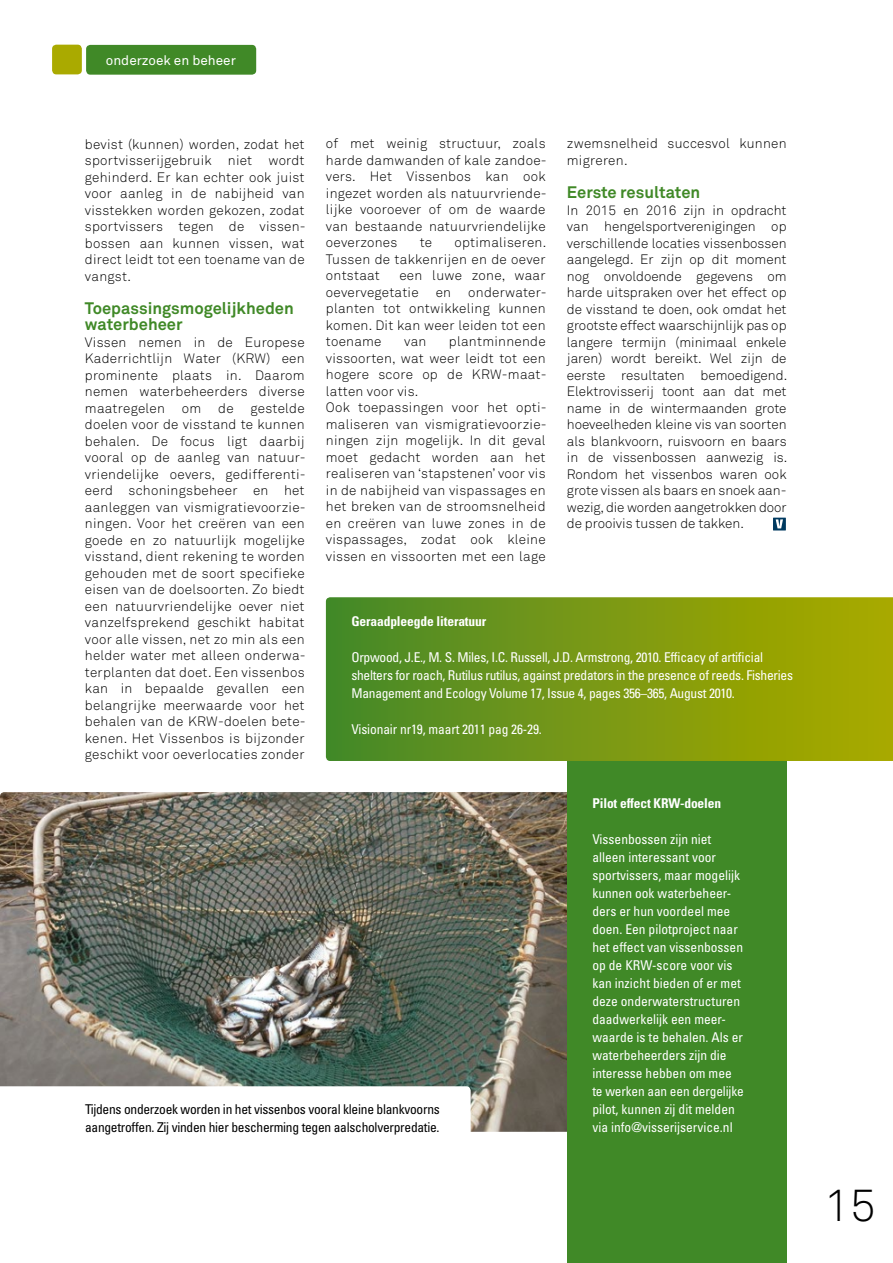
<style>
.page{position:relative;width:893px;height:1263px;background:#fff}
.page>*{position:absolute;margin:0;border:0;box-sizing:border-box;transform-origin:0 0}
.t1{font:300 45px "Akkurat";color:#000}
.t2{font:700 16.5px/16.5px "Akkurat";color:#408927}
.t3{font:300 13.5px/16.5px "Akkurat";letter-spacing:.02em;color:#000;text-align:justify}
.t4{font:condensed 13.5px/18px "Univers";color:#fff}
.t5{font:condensed 13.5px/18px "Univers";letter-spacing:-.02em;color:#fff}
.t6{font:condensed 13.5px/18px "Univers";letter-spacing:-.02em;color:#000}
.t7{font:700 condensed 13.5px "Univers";letter-spacing:-.01em;color:#fff}
.t8{font:13.5px "Akkurat";color:#fff}
</style>
<div class="page">
<svg style="left:773px;top:518px;width:13px;height:12px"></svg>
<img style="left:0;top:792px;width:567px;height:340px">
<div style="left:567px;top:758px;width:220px;height:505px;background:#408927"></div>
<svg style="left:326px;top:597px;width:567px;height:164px;background:#799912"></svg>
<div style="left:86px;top:45px;width:170px;height:30px;background:#408927;border-radius:4px"></div>
<div style="left:52px;top:45px;width:30px;height:29px;background:#aa0;border-radius:4px"></div>
<svg style="left:0;top:1086px;width:471px;height:46px"></svg>
<p class="t8" style="left:106px;top:52px;width:131px">onderzoek en beheer</p>
<p class="t3" style="left:85px;top:136px;width:222px">bevist (kunnen) worden, zodat het sportvisserijgebruik niet wordt gehinderd. Er kan echter ook juist voor aanleg in de nabijheid van visstekken worden gekozen, zodat sportvissers tegen de vissen&shy;bossen aan kunnen vissen, wat direct leidt tot een toename van de vangst.</p>
<p class="t2" style="left:85px;top:300px;width:210px">Toepassingsmogelijkheden waterbeheer</p>
<p class="t3" style="left:85px;top:334px;width:221px">Vissen nemen in de Europese Kaderrichtlijn Water (KRW) een prominente plaats in. Daarom nemen waterbeheerders diverse maatregelen</p>
<p class="t3" style="left:85px;top:400px;width:222px;text-indent:166px">gestelde doelen voor de visstand te kunnen behalen. De focus ligt daarbij vooral op de aanleg van natuur&shy;vriendelijke oevers, gedifferenti&shy;eerd schoningsbeheer en het aanleggen van vismigratievoorzie&shy;ningen. Voor het creëren van een goede en zo natuurlijk mogelijke visstand, dient rekening te worden gehouden met de soort specifieke eisen van de doelsoorten. Zo biedt een natuurvriendelijke oever niet vanzelfsprekend geschikt habitat voor alle vissen, net zo min als een helder water met alleen onderwa&shy;terplanten dat doet. Een vissenbos kan in bepaalde gevallen een belangrijke meerwaarde voor het behalen van de KRW-doelen bete&shy;kenen. Het Vissenbos is bijzonder geschikt voor oeverlocaties zonder</p>
<p class="t3" style="left:182px;top:400px;width:21px">om</p>
<p class="t3" style="left:218px;top:400px;width:17px">de</p>
<p class="t3" style="left:326px;top:136px;width:222px">of met weinig structuur, zoals harde damwanden of kale zandoe&shy;vers. Het Vissenbos kan ook ingezet worden als natuurvriende&shy;lijke vooroever of om de waarde van bestaande natuurvriendelijke oeverzones</p>
<p class="t3" style="left:326px;top:235px;width:222px;text-indent:129px">optimaliseren.<br>Tussen de takkenrijen en de oever ontstaat</p>
<p class="t3" style="left:420px;top:235px;width:14px">te</p>
<p class="t3" style="left:326px;top:268px;width:221px;text-indent:74px">een luwe zone, waar oevervegetatie</p>
<p class="t3" style="left:326px;top:284px;width:222px;text-indent:142px">onderwater&shy;planten tot ontwikkeling kunnen komen. Dit kan weer leiden tot een toename</p>
<p class="t3" style="left:436px;top:284px;width:17px">en</p>
<p class="t3" style="left:326px;top:334px;width:222px;text-align:left;text-indent:123px">plantminnende vissoorten, wat weer leidt tot een hogere score op de KRW-maat&shy;latten voor vis.<br>Ook toepassingen voor het opti&shy;maliseren van vismigratievoorzie&shy;ningen zijn mogelijk. In dit geval moet gedacht worden aan het realiseren van ‘stapstenen’ voor vis in de nabijheid van vispassages en het breken van de stroomsnelheid en creëren van luwe zones in de vispassages, zodat ook kleine vissen en vissoorten met een lage</p>
<p class="t3" style="left:404px;top:334px;width:24px">van</p>
<p class="t3" style="left:567px;top:136px;width:221px">zwemsnelheid succesvol kunnen migreren.</p>
<p class="t2" style="left:567px;top:184px;width:135px">Eerste resultaten</p>
<p class="t3" style="left:567px;top:202px;width:222px">In 2015 en 2016 zijn in opdracht van hengelsportverenigingen op verschillende locaties vissenbossen aangelegd. Er zijn op dit moment nog onvoldoende gegevens om harde uitspraken over het effect op de visstand te doen, ook omdat het grootste effect waarschijnlijk pas op langere termijn (minimaal enkele jaren) wordt bereikt. Wel zijn de eerste resultaten bemoedigend.<br>Elektrovisserij toont aan dat met name in de wintermaanden grote hoeveelheden kleine vis van soorten als blankvoorn, ruisvoorn en baars in de vissenbossen aanwezig is.<br>Rondom het vissenbos waren ook grote vissen als baars en snoek aan&shy;wezig, die worden aangetrokken door de prooivis tussen de takken.</p>
<p class="t7" style="left:351px;top:613px;width:136px">Geraadpleegde literatuur</p>
<p class="t5" style="left:351px;top:648px;width:443px">Orpwood, J.E., M. S. Miles, I.C. Russell, J.D. Armstrong, 2010. Efficacy of artificial shelters for roach, Rutilus rutilus, against predators in the presence of reeds. Fisheries<br>Management and Ecology Volume 17, Issue 4, pages 356–365, August 2010.</p>
<p class="t4" style="left:351px;top:720px;width:192px">Visionair nr19, maart 2011 pag 26-29.</p>
<p class="t6" style="left:85px;top:1100px;width:356px">Tijdens onderzoek worden in het vissenbos vooral kleine blankvoorns aangetroffen. Zij vinden hier bescherming tegen aalscholverpredatie.</p>
<p class="t7" style="left:592px;top:795px;width:130px">Pilot effect KRW-doelen</p>
<p class="t4" style="left:592px;top:830px;width:153px">Vissenbossen zijn niet alleen interessant voor sportvissers, maar mogelijk kunnen ook waterbeheer&shy;ders er hun voordeel mee doen. Een pilotproject naar het effect van vissenbossen op de KRW-score voor vis kan inzicht bieden of er met deze onderwaterstructuren daadwerkelijk een meer&shy;waarde is te behalen. Als er waterbeheerders zijn die interesse hebben om mee te werken aan een dergelijke pilot, kunnen zij dit melden via info@visserijservice.nl</p>
<h1 class="t1" style="left:825px;top:1179px;width:53px">15</h1>
</div>
